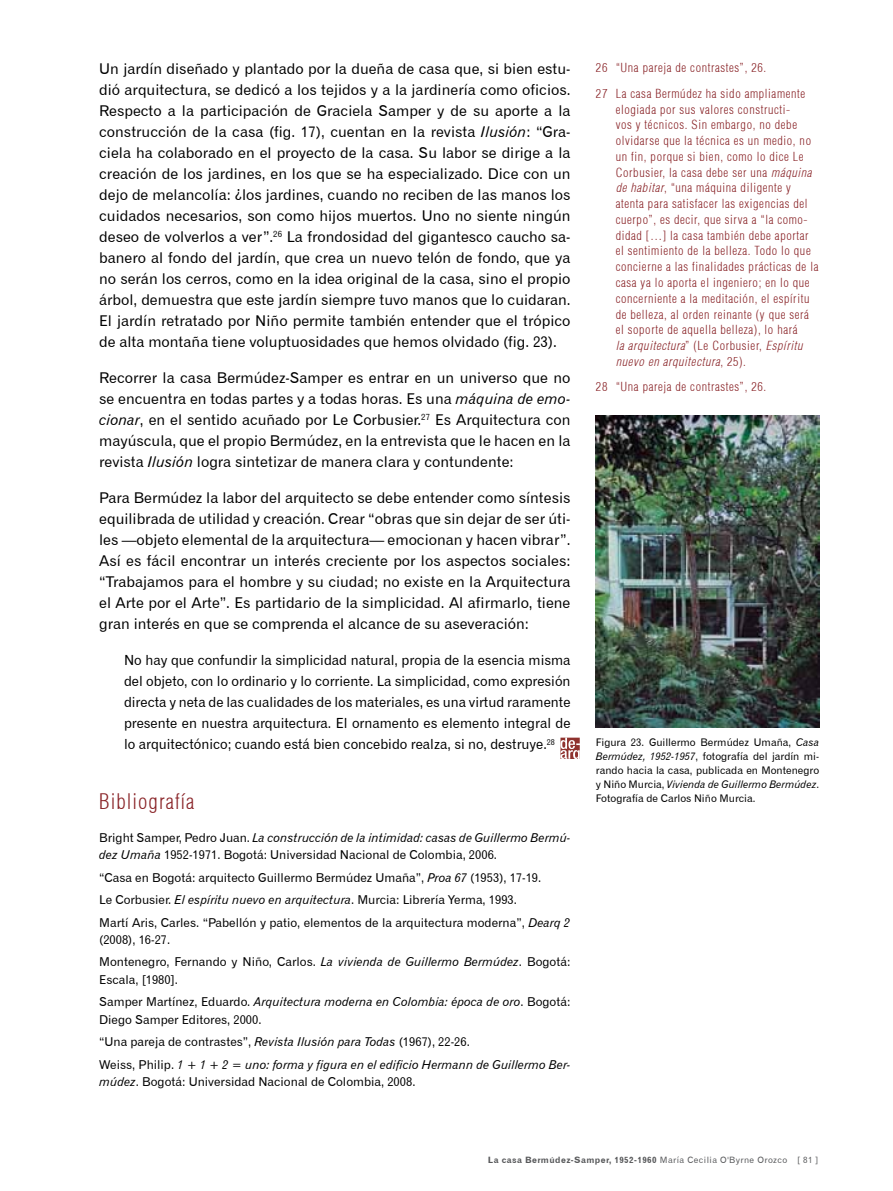
<style>
.page{position:relative;width:893px;height:1191px;background:#fff}
.page>*{position:absolute;margin:0;border:0;box-sizing:border-box;transform-origin:0 0}
.t1{font:300 condensed 21px "Helvetica";letter-spacing:.05em;color:#8a2529}
.t2{font:14.88px/21px "Gothic 720 BT Roman B";color:#000;text-align:justify}
.t3{font:14px/21px "Gothic 720 BT Roman B";color:#000;text-align:justify}
.t4{font:300 condensed 12.25px/15.8px "Helvetica";letter-spacing:.05em;color:#8a2529}
.t5{font:12.25px/22.4px "Gothic 720 BT Roman B";color:#000}
.t6{font:12.25px/22.4px "Gothic 720 BT Italic B";color:#000}
.t7{font:10.5px/14px "Gothic 720 BT Roman B";color:#000;text-align:justify}
.t8{font:8.75px "Gothic 720 BT Bold B";letter-spacing:.05em;color:#58595b}
.s1{font-family:"Gothic 720 BT Italic B"}
.s2{font-family:"Gothic 720 BT Roman B"}
.s3{font-style:italic}
</style>
<div class="page">
<img style="left:596px;top:416px;width:224px;height:311px">
<svg style="left:560px;top:737px;width:20px;height:22px"></svg>
<p class="t2" style="left:99px;top:58px;width:473px">Un jardín diseñado y plantado por la dueña de casa que, si bien estu&shy;dió arquitectura, se dedicó a los tejidos y a la jardinería como oficios.<br>Respecto a la participación de Graciela Samper y de su aporte a la construcción de la casa (fig. 17), cuentan en la revista <span class="s1">Ilusión</span>: “Gra&shy;ciela ha colaborado en el proyecto de la casa. Su labor se dirige a la creación de los jardines, en los que se ha especializado. Dice con un dejo de melancolía: ¿los jardines, cuando no reciben de las manos los cuidados necesarios, son como hijos muertos. Uno no siente ningún deseo de volverlos a ver”.<sup>26</sup> La frondosidad del gigantesco caucho sa&shy;banero al fondo del jardín, que crea un nuevo telón de fondo, que ya no serán los cerros, como en la idea original de la casa, sino el propio árbol, demuestra que este jardín siempre tuvo manos que lo cuidaran.<br>El jardín retratado por Niño permite también entender que el trópico de alta montaña tiene voluptuosidades que hemos olvidado (fig. 23).</p>
<p class="t2" style="left:99px;top:367px;width:473px">Recorrer la casa Bermúdez-Samper es entrar en un universo que no se encuentra en todas partes y a todas horas. Es una <span class="s1">máquina de emo&shy;cionar</span>, en el sentido acuñado por Le Corbusier.<sup>27</sup> Es Arquitectura con mayúscula, que el propio Bermúdez, en la entrevista que le hacen en la revista <span class="s1">Ilusión</span> logra sintetizar de manera clara y contundente:</p>
<p class="t2" style="left:99px;top:487px;width:473px">Para Bermúdez la labor del arquitecto se debe entender como síntesis equilibrada de utilidad y creación. Crear “obras que sin dejar de ser úti&shy;les —objeto elemental de la arquitectura— emocionan y hacen vibrar”.<br>Así es fácil encontrar un interés creciente por los aspectos sociales: “Trabajamos para el hombre y su ciudad; no existe en la Arquitectura el Arte por el Arte”. Es partidario de la simplicidad. Al afirmarlo, tiene gran interés en que se comprenda el alcance de su aseveración:</p>
<p class="t3" style="left:124px;top:649px;width:448px">No hay que confundir la simplicidad natural, propia de la esencia misma del objeto, con lo ordinario y lo corriente. La simplicidad, como expresión directa y neta de las cualidades de los materiales, es una virtud raramente presente en nuestra arquitectura. El ornamento es elemento integral de lo arquitectónico; cuando está bien concebido realza, si no, destruye.<sup>28</sup></p>
<p class="t1" style="left:99px;top:788px;width:97px">Bibliografía</p>
<p class="t5" style="left:99px;top:828px;width:473px;line-height:17.5px">Bright Samper, Pedro Juan. <span class="s1">La construcción de la intimidad: casas de Guillermo Bermú&shy;dez Umaña</span> 1952-1971. Bogotá: Universidad Nacional de Colombia, 2006.</p>
<p class="t5" style="left:99px;top:866px;width:473px">“Casa en Bogotá: arquitecto Guillermo Bermúdez Umaña”, <span class="s1">Proa 67</span> (1953), 17-19.<br>Le Corbusier. <span class="s1">El espíritu nuevo en arquitectura</span>. Murcia: Librería Yerma, 1993.<br>Martí Aris, Carles. “Pabellón y patio, elementos de la arquitectura moderna”, <span class="s1">Dearq 2</span></p>
<p class="t5" style="left:99px;top:928px;width:473px">(2008), 16-27.<br>Montenegro, Fernando y Niño, Carlos. <span class="s1">La vivienda de Guillermo Bermúdez</span>. Bogotá:</p>
<p class="t5" style="left:99px;top:968px;width:473px">Escala, [1980].<br>Samper Martínez, Eduardo. <span class="s1">Arquitectura moderna en Colombia: época de oro</span>. Bogotá:</p>
<p class="t6" style="left:99px;top:1008px;width:473px"><span class="s2">Diego Samper Editores, 2000.<br>“Una pareja de contrastes”,</span> Revista Ilusión para Todas <span class="s2">(1967), 22-26.<br>Weiss, Philip.</span> 1 + 1 + 2 = uno: forma y figura en el edificio Hermann de Guillermo Ber-</p>
<p class="t5" style="left:99px;top:1070px;width:318px"><span class="s1">múdez</span>. Bogotá: Universidad Nacional de Colombia, 2008.</p>
<p class="t4" style="left:596px;top:55px;width:211px;line-height:25.7px">26 “Una pareja de contrastes”, 26.<br>27 La casa Bermúdez ha sido ampliamente</p>
<p class="t4" style="left:616px;top:101px;width:204px">elogiada por sus valores constructi-<br>vos y técnicos. Sin embargo, no debe olvidarse que la técnica es un medio, no un fin, porque si bien, como lo dice Le Corbusier, la casa debe ser una <span class="s3">máquina de habitar</span>, “una máquina diligente y atenta para satisfacer las exigencias del cuerpo”, es decir, que sirva a “la como&shy;didad […] la casa también debe aportar el sentimiento de la belleza. Todo lo que concierne a las finalidades prácticas de la casa ya lo aporta el ingeniero; en lo que concerniente a la meditación, el espíritu de belleza, al orden reinante (y que será el soporte de aquella belleza), lo hará<br><span class="s3">la arquitectura</span>” (Le Corbusier, <span class="s3">Espíritu nuevo en arquitectura</span>, 25).</p>
<p class="t4" style="left:596px;top:379px;width:172px">28 “Una pareja de contrastes”, 26.</p>
<p class="t7" style="left:596px;top:734px;width:225px">Figura 23. Guillermo Bermúdez Umaña, <span class="s1">Casa Bermúdez, 1952-1957</span>, fotografía del jardín mi&shy;rando hacia la casa, publicada en Montenegro y Niño Murcia, <span class="s1">Vivienda de Guillermo Bermúdez</span>.<br>Fotografía de Carlos Niño Murcia.</p>
<p class="t8" style="left:488px;top:1154px;width:332px">La casa Bermúdez-Samper, 1952-1960 <span class="s2">María Cecilia O'Byrne Orozco [ 81 ]</span></p>
</div>
